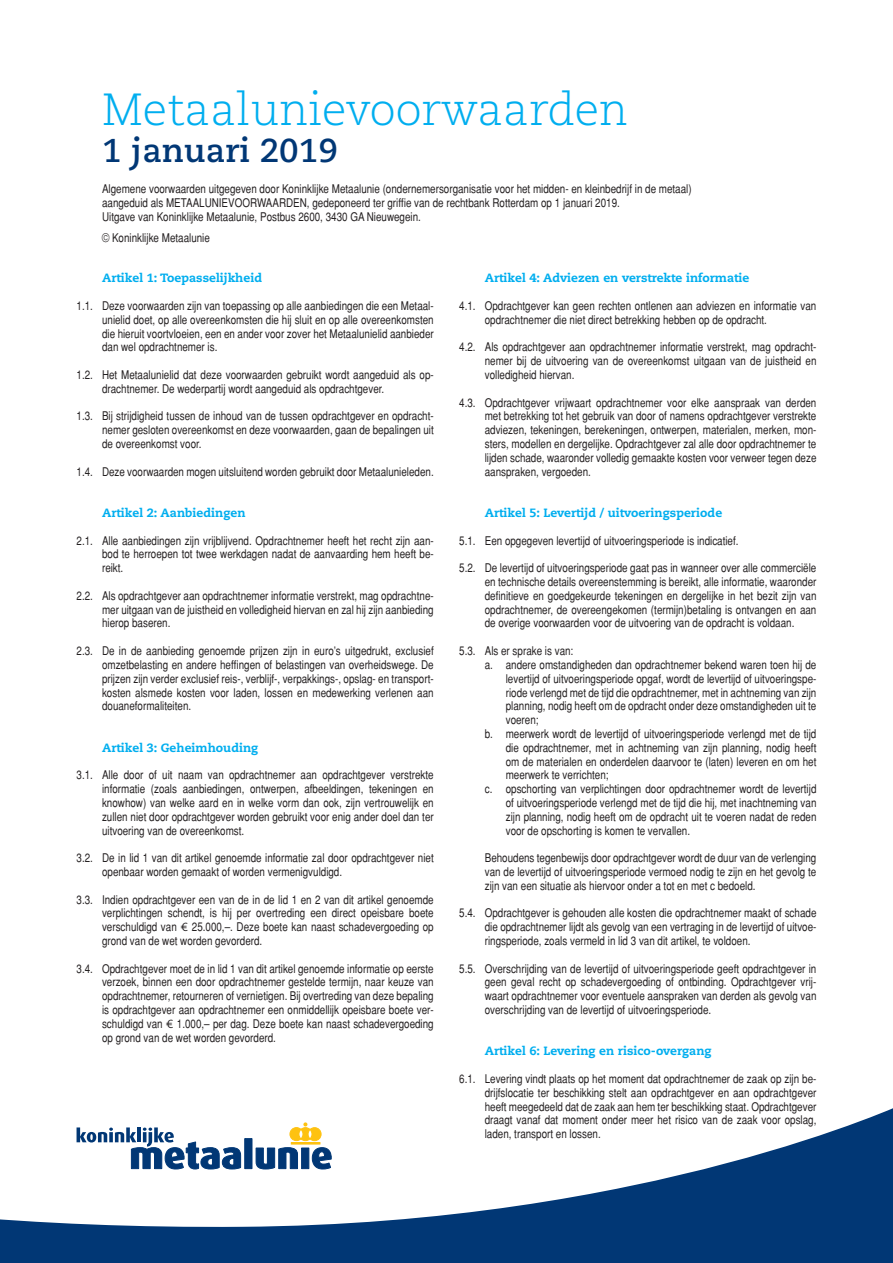
<style>
.page{position:relative;width:893px;height:1263px;background:#fff}
.page>*{position:absolute;margin:0;border:0;box-sizing:border-box;transform-origin:0 0}
.t1{font:300 45px "Caecilia LT Std";color:#00aeef}
.t2{font:700 33px "Caecilia LT Std";color:#013775}
.t3{font:condensed 12px/13.8px "Helvetica";color:#231f20;text-align:justify}
.t4{font:800 12px "Caecilia LT Std";color:#00aeef}
.s1{font-family:"Meta Euro";font-stretch:normal}
</style>
<div class="page">
<svg style="left:0;top:1108px;width:893px;height:155px"></svg>
<div style="left:244px;top:1138px;width:8px;height:31px;background:#013775;border:1px solid #013775"></div>
<svg style="left:255px;top:1147px;width:43px;height:22px"></svg>
<div style="left:301px;top:1147px;width:8px;height:22px;background:#013775;border:1px solid #013775"></div>
<svg style="left:311px;top:1147px;width:21px;height:22px"></svg>
<svg style="left:77px;top:1127px;width:165px;height:42px"></svg>
<svg style="left:290px;top:1122px;width:31px;height:19px"></svg>
<hr style="left:291px;top:1142px;width:29px;height:2px;background:#fec210">
<h1 class="t1" style="left:102px;top:84px;width:528px">Metaalunievoorwaarden</h1>
<h2 class="t2" style="left:102px;top:131px;width:237px">1 januari 2019</h2>
<p class="t3" style="left:102px;top:182px;width:591px;text-align:left">Algemene voorwaarden uitgegeven door Koninklijke Metaalunie (ondernemersorganisatie voor het midden- en kleinbedrijf in de metaal) aangeduid als METAALUNIEVOORWAARDEN, gedeponeerd ter griffie van de rechtbank Rotterdam op 1 januari 2019.<br>Uitgave van Koninklijke Metaalunie, Postbus 2600, 3430 GA Nieuwegein.</p>
<p class="t3" style="left:102px;top:231px;width:109px">© Koninklijke Metaalunie</p>
<p class="t4" style="left:102px;top:271px;width:162px">Artikel 1: Toepasselijkheid</p>
<p class="t3" style="left:102px;top:299px;width:333px;text-indent:-26px">1.1. Deze voorwaarden zijn van toepassing op alle aanbiedingen die een Metaal&shy;unielid doet, op alle overeenkomsten die hij sluit en op alle overeenkomsten die hieruit voortvloeien, een en ander voor zover het Metaalunielid aanbieder dan wel opdrachtnemer is.</p>
<p class="t3" style="left:102px;top:368px;width:333px;text-indent:-26px">1.2. Het Metaalunielid dat deze voorwaarden gebruikt wordt aangeduid als op&shy;drachtnemer. De wederpartij wordt aangeduid als opdrachtgever.</p>
<p class="t3" style="left:102px;top:409px;width:333px;text-indent:-26px">1.3. Bij strijdigheid tussen de inhoud van de tussen opdrachtgever en opdracht&shy;nemer gesloten overeenkomst en deze voorwaarden, gaan de bepalingen uit de overeenkomst voor.</p>
<p class="t3" style="left:77px;top:464px;width:359px">1.4. Deze voorwaarden mogen uitsluitend worden gebruikt door Metaalunieleden.</p>
<p class="t4" style="left:102px;top:505px;width:145px">Artikel 2: Aanbiedingen</p>
<p class="t3" style="left:102px;top:533px;width:333px;text-indent:-26px">2.1. Alle aanbiedingen zijn vrijblijvend. Opdrachtnemer heeft het recht zijn aan&shy;bod te herroepen tot twee werkdagen nadat de aanvaarding hem heeft be&shy;reikt.</p>
<p class="t3" style="left:102px;top:589px;width:333px;text-indent:-26px">2.2. Als opdrachtgever aan opdrachtnemer informatie verstrekt, mag opdrachtne&shy;mer uitgaan van de juistheid en volledigheid hiervan en zal hij zijn aanbieding hierop baseren.</p>
<p class="t3" style="left:102px;top:644px;width:333px;text-indent:-26px">2.3. De in de aanbieding genoemde prijzen zijn in euro’s uitgedrukt, exclusief omzetbelasting en andere heffingen of belastingen van overheidswege. De prijzen zijn verder exclusief reis-, verblijf-, verpakkings-, opslag- en transport&shy;kosten alsmede kosten voor laden, lossen en medewerking verlenen aan douaneformaliteiten.</p>
<p class="t4" style="left:102px;top:740px;width:158px">Artikel 3: Geheimhouding</p>
<p class="t3" style="left:102px;top:768px;width:333px;text-indent:-26px">3.1. Alle door of uit naam van opdrachtnemer aan opdrachtgever verstrekte informatie (zoals aanbiedingen, ontwerpen, afbeeldingen, tekeningen en knowhow) van welke aard en in welke vorm dan ook, zijn vertrouwelijk en zullen niet door opdrachtgever worden gebruikt voor enig ander doel dan ter uitvoering van de overeenkomst.</p>
<p class="t3" style="left:102px;top:851px;width:333px;text-indent:-26px">3.2. De in lid 1 van dit artikel genoemde informatie zal door opdrachtgever niet openbaar worden gemaakt of worden vermenigvuldigd.</p>
<p class="t3" style="left:102px;top:892px;width:333px;text-indent:-26px">3.3. Indien opdrachtgever een van de in de lid 1 en 2 van dit artikel genoemde verplichtingen schendt, is hij per overtreding een direct opeisbare boete verschuldigd van <span class="s1">1</span> 25.000,–. Deze boete kan naast schadevergoeding op grond van de wet worden gevorderd.</p>
<p class="t3" style="left:102px;top:961px;width:333px;text-indent:-26px">3.4. Opdrachtgever moet de in lid 1 van dit artikel genoemde informatie op eerste verzoek, binnen een door opdrachtnemer gestelde termijn, naar keuze van opdrachtnemer, retourneren of vernietigen. Bij overtreding van deze bepaling is opdrachtgever aan opdrachtnemer een onmiddellijk opeisbare boete ver&shy;schuldigd van <span class="s1">1</span> 1.000,– per dag. Deze boete kan naast schadevergoeding op grond van de wet worden gevorderd.</p>
<p class="t4" style="left:485px;top:271px;width:266px">Artikel 4: Adviezen en verstrekte informatie</p>
<p class="t3" style="left:485px;top:299px;width:333px;text-indent:-26px">4.1. Opdrachtgever kan geen rechten ontlenen aan adviezen en informatie van opdrachtnemer die niet direct betrekking hebben op de opdracht.</p>
<p class="t3" style="left:485px;top:340px;width:333px;text-indent:-26px">4.2. Als opdrachtgever aan opdrachtnemer informatie verstrekt, mag opdracht&shy;nemer bij de uitvoering van de overeenkomst uitgaan van de juistheid en volledigheid hiervan.</p>
<p class="t3" style="left:485px;top:395px;width:333px;text-indent:-26px">4.3. Opdrachtgever vrijwaart opdrachtnemer voor elke aanspraak van derden met betrekking tot het gebruik van door of namens opdrachtgever verstrekte adviezen, tekeningen, berekeningen, ontwerpen, materialen, merken, mon&shy;sters, modellen en dergelijke. Opdrachtgever zal alle door opdrachtnemer te lijden schade, waaronder volledig gemaakte kosten voor verweer tegen deze aanspraken, vergoeden.</p>
<p class="t4" style="left:485px;top:505px;width:239px">Artikel 5: Levertijd / uitvoeringsperiode</p>
<p class="t3" style="left:459px;top:533px;width:281px">5.1. Een opgegeven levertijd of uitvoeringsperiode is indicatief.</p>
<p class="t3" style="left:485px;top:561px;width:333px;text-indent:-26px">5.2. De levertijd of uitvoeringsperiode gaat pas in wanneer over alle commerciële en technische details overeenstemming is bereikt, alle informatie, waaronder definitieve en goedgekeurde tekeningen en dergelijke in het bezit zijn van opdrachtnemer, de overeengekomen (termijn)betaling is ontvangen en aan de overige voorwaarden voor de uitvoering van de opdracht is voldaan.</p>
<p class="t3" style="left:459px;top:644px;width:116px">5.3. Als er sprake is van:</p>
<p class="t3" style="left:485px;top:658px;width:333px">a. andere omstandigheden dan opdrachtnemer bekend waren toen hij de</p>
<p class="t3" style="left:506px;top:671px;width:312px">levertijd of uitvoeringsperiode opgaf, wordt de levertijd of uitvoeringspe-</p>
<p class="t3" style="left:506px;top:685px;width:312px">riode verlengd met de tijd die opdrachtnemer, met in achtneming van zijn</p>
<p class="t3" style="left:506px;top:699px;width:312px">planning, nodig heeft om de opdracht onder deze omstandigheden uit te</p>
<p class="t3" style="left:506px;top:713px;width:34px">voeren;</p>
<p class="t3" style="left:485px;top:727px;width:333px">b. meerwerk wordt de levertijd of uitvoeringsperiode verlengd met de tijd</p>
<p class="t3" style="left:506px;top:740px;width:312px">die opdrachtnemer, met in achtneming van zijn planning, nodig heeft</p>
<p class="t3" style="left:506px;top:754px;width:312px">om de materialen en onderdelen daarvoor te (laten) leveren en om het</p>
<p class="t3" style="left:506px;top:768px;width:104px">meerwerk te verrichten;</p>
<p class="t3" style="left:485px;top:782px;width:333px">c. opschorting van verplichtingen door opdrachtnemer wordt de levertijd</p>
<p class="t3" style="left:506px;top:796px;width:312px">of uitvoeringsperiode verlengd met de tijd die hij, met inachtneming van</p>
<p class="t3" style="left:506px;top:809px;width:312px">zijn planning, nodig heeft om de opdracht uit te voeren nadat de reden</p>
<p class="t3" style="left:506px;top:823px;width:186px">voor de opschorting is komen te vervallen.</p>
<p class="t3" style="left:485px;top:851px;width:333px">Behoudens tegenbewijs door opdrachtgever wordt de duur van de verlenging van de levertijd of uitvoeringsperiode vermoed nodig te zijn en het gevolg te zijn van een situatie als hiervoor onder a tot en met c bedoeld.</p>
<p class="t3" style="left:485px;top:906px;width:333px;text-indent:-26px">5.4. Opdrachtgever is gehouden alle kosten die opdrachtnemer maakt of schade die opdrachtnemer lijdt als gevolg van een vertraging in de levertijd of uitvoe&shy;ringsperiode, zoals vermeld in lid 3 van dit artikel, te voldoen.</p>
<p class="t3" style="left:485px;top:961px;width:333px;text-indent:-26px">5.5. Overschrijding van de levertijd of uitvoeringsperiode geeft opdrachtgever in geen geval recht op schadevergoeding of ontbinding. Opdrachtgever vrij&shy;waart opdrachtnemer voor eventuele aanspraken van derden als gevolg van overschrijding van de levertijd of uitvoeringsperiode.</p>
<p class="t4" style="left:485px;top:1044px;width:228px">Artikel 6: Levering en risico-overgang</p>
<p class="t3" style="left:485px;top:1072px;width:333px;text-indent:-26px">6.1. Levering vindt plaats op het moment dat opdrachtnemer de zaak op zijn be&shy;drijfslocatie ter beschikking stelt aan opdrachtgever en aan opdrachtgever heeft meegedeeld dat de zaak aan hem ter beschikking staat. Opdrachtgever draagt vanaf dat moment onder meer het risico van de zaak voor opslag, laden, transport en lossen.</p>
</div>
